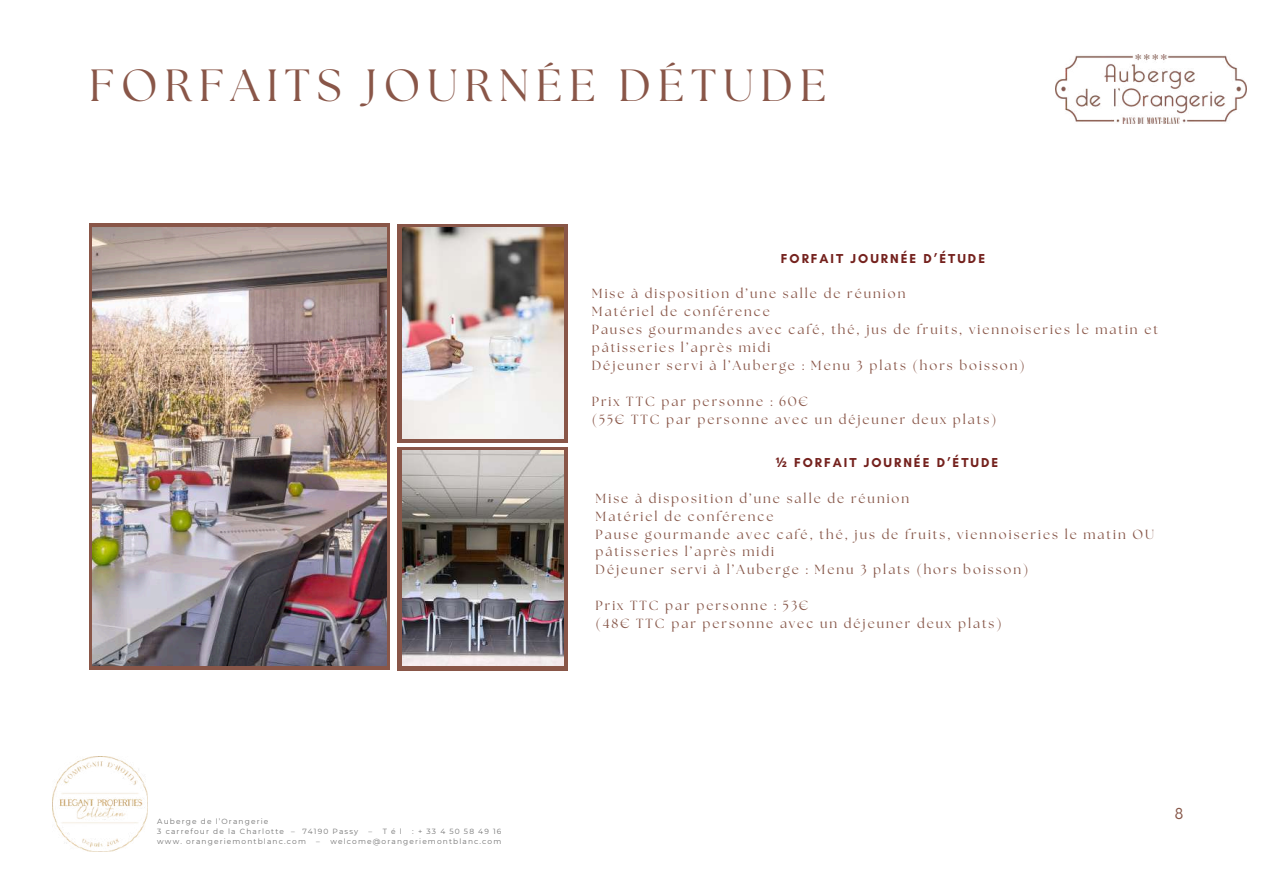
<style>
.page{position:relative;width:1263px;height:894px;background:#fff}
.page>*{position:absolute;margin:0;border:0;box-sizing:border-box;transform-origin:0 0}
.t1{font:45px "The Seasons";letter-spacing:.15em;color:#895648}
.t2{font:16.2px "Glacial Indifference";color:#875749}
.t3{font:13.2px/17.9px "The Seasons";letter-spacing:.15em;color:#895648}
.t4{font:13.2px/17.9px "The Seasons";letter-spacing:.15em;color:#875749}
.t5{font:700 13.2px "Glacial Indifference";letter-spacing:.15em;color:#74211d}
.t6{font:7.5px/9.9px "Montserrat";letter-spacing:.15em;color:#737373}
.t7{font:7.5px "Montserrat";letter-spacing:.355em;color:#737373}
.s1{font-family:"Noto Sans"}
</style>
<div class="page">
<svg style="left:89px;top:223px;width:301px;height:446px;fill:#895648"></svg>
<img style="left:93px;top:227px;width:293px;height:438px">
<svg style="left:397px;top:224px;width:171px;height:218px;fill:#895648"></svg>
<svg style="left:397px;top:447px;width:171px;height:223px;fill:#895648"></svg>
<img style="left:403px;top:227px;width:160px;height:211px">
<img style="left:403px;top:450px;width:160px;height:215px">
<img style="left:53px;top:756px;width:94px;height:95px">
<img style="left:1055px;top:55px;width:191px;height:68px">
<h1 class="t1" style="left:89px;top:65px;width:738px">FORFAITS JOURNÉE DÉTUDE</h1>
<p class="t5" style="left:781px;top:250px;width:206px">FORFAIT JOURNÉE D’ÉTUDE</p>
<p class="t3" style="left:592px;top:285px;width:568px">Mise à disposition d’une salle de réunion<br>Matériel de conférence<br>Pauses gourmandes avec café, thé, jus de fruits, viennoiseries le matin et pâtisseries l’après midi<br>Déjeuner servi à l’Auberge : Menu 3 plats (hors boisson)</p>
<p class="t3" style="left:592px;top:393px;width:406px">Prix TTC par personne : 60€<br>(55€ TTC par personne avec un déjeuner deux plats)</p>
<p class="t5" style="left:775px;top:454px;width:224px"><span class="s1">½</span> FORFAIT JOURNÉE D’ÉTUDE</p>
<p class="t4" style="left:596px;top:490px;width:560px">Mise à disposition d’une salle de réunion<br>Matériel de conférence<br>Pause gourmande avec café, thé, jus de fruits, viennoiseries le matin OU pâtisseries l’après midi<br>Déjeuner servi à l’Auberge : Menu 3 plats (hors boisson)</p>
<p class="t4" style="left:596px;top:597px;width:408px">Prix TTC par personne : 53€<br>(48€ TTC par personne avec un déjeuner deux plats)</p>
<p class="t6" style="left:157px;top:815px;width:202px">Auberge de l’Orangerie<br>3 carrefour de la Charlotte – 74190 Passy</p>
<p class="t6" style="left:369px;top:825px;width:35px">– Tél</p>
<p class="t7" style="left:412px;top:826px;width:91px">:+33450584916</p>
<p class="t6" style="left:157px;top:835px;width:150px">www. orangeriemontblanc.com</p>
<p class="t6" style="left:316px;top:835px;width:187px">– welcome@orangeriemontblanc.com</p>
<p class="t2" style="left:1175px;top:803px;width:10px">8</p>
</div>
